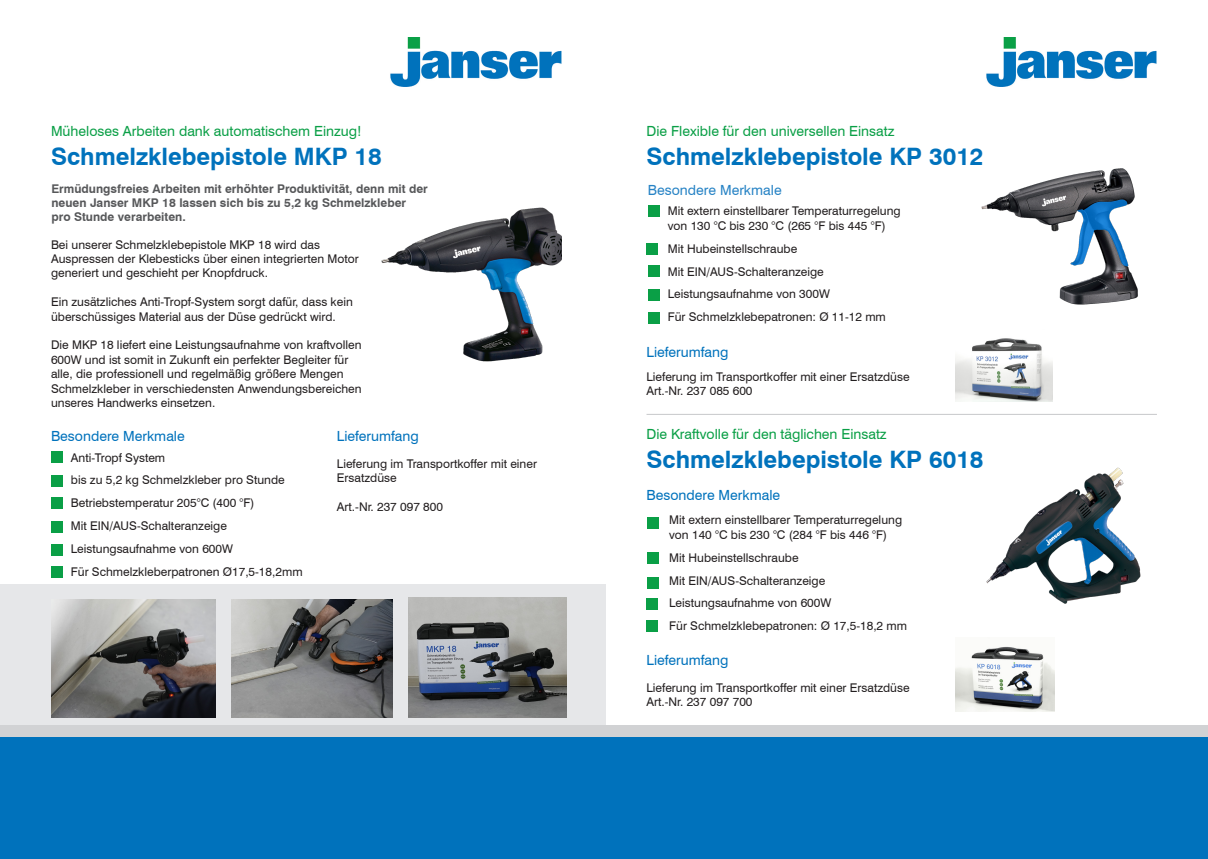
<style>
.page{position:relative;width:1208px;height:859px;background:#fff}
.page>*{position:absolute;margin:0;border:0;box-sizing:border-box;transform-origin:0 0}
.Folder-Produkt_blau{font:700 24px "Swiss 721 BT";color:#0072bc}
.Flyer-Produkt_grün{font:14px "Swiss 721 BT";color:#0a9f46}
.Folder-Über{font:14px "Swiss 721 BT";color:#0072bc}
.Folder-Subtext{font:14px "Swiss 721 BT";color:#2783c5}
.Folder-Text{font:12px/14.4px "Swiss 721 BT";color:#231f20}
.Folder-Subtext-2{font:700 12px/14.4px "Swiss 721 BT";color:#57585a}
</style>
<div class="page">
<div style="left:0;top:584px;width:605px;height:151px;background:#e6e7e9"></div>
<div style="left:51px;top:452px;width:11px;height:11px;background:#0a9f46"></div>
<div style="left:51px;top:475px;width:11px;height:11px;background:#0a9f46"></div>
<div style="left:0;top:726px;width:604px;height:14px;background:#d1d2d4"></div>
<div style="left:0;top:737px;width:604px;height:122px;background:#0072bc"></div>
<div style="left:604px;top:726px;width:604px;height:14px;background:#d1d2d4"></div>
<div style="left:604px;top:737px;width:604px;height:122px;background:#0072bc"></div>
<img style="left:986px;top:38px;width:171px;height:48px">
<img style="left:390px;top:38px;width:172px;height:48px">
<img style="left:232px;top:599px;width:160px;height:118px">
<div style="left:51px;top:497px;width:11px;height:12px;background:#0a9f46"></div>
<img style="left:408px;top:598px;width:158px;height:119px">
<div style="left:51px;top:521px;width:11px;height:11px;background:#0a9f46"></div>
<img style="left:51px;top:599px;width:165px;height:118px">
<div style="left:51px;top:544px;width:11px;height:11px;background:#0a9f46"></div>
<div style="left:51px;top:566px;width:11px;height:12px;background:#0a9f46"></div>
<img style="left:955px;top:338px;width:97px;height:64px">
<div style="left:648px;top:206px;width:11px;height:11px;background:#0a9f46"></div>
<div style="left:646px;top:244px;width:12px;height:11px;background:#0a9f46"></div>
<div style="left:648px;top:266px;width:11px;height:11px;background:#0a9f46"></div>
<div style="left:648px;top:289px;width:11px;height:11px;background:#0a9f46"></div>
<div style="left:648px;top:312px;width:11px;height:11px;background:#0a9f46"></div>
<img style="left:955px;top:646px;width:99px;height:66px">
<div style="left:647px;top:517px;width:11px;height:12px;background:#0a9f46"></div>
<div style="left:647px;top:552px;width:11px;height:11px;background:#0a9f46"></div>
<div style="left:647px;top:577px;width:11px;height:12px;background:#0a9f46"></div>
<div style="left:646px;top:598px;width:12px;height:11px;background:#0a9f46"></div>
<div style="left:647px;top:621px;width:11px;height:11px;background:#0a9f46"></div>
<img style="left:981px;top:168px;width:157px;height:137px">
<img style="left:986px;top:467px;width:155px;height:137px">
<hr style="left:646px;top:414px;width:511px;height:1px;background:#c7c8ca">
<img style="left:381px;top:207px;width:180px;height:155px">
<p class="Flyer-Produkt_grün" style="left:51px;top:123px;width:312px">Müheloses Arbeiten dank automatischem Einzug!</p>
<p class="Folder-Produkt_blau" style="left:51px;top:142px;width:332px">Schmelzklebepistole MKP 18</p>
<p class="Folder-Subtext-2" style="left:51px;top:181px;width:378px">Ermüdungsfreies Arbeiten mit erhöhter Produktivität, denn mit der neuen Janser MKP 18 lassen sich bis zu 5,2 kg Schmelzkleber</p>
<p class="Folder-Subtext-2" style="left:51px;top:210px;width:136px">pro Stunde verarbeiten.</p>
<p class="Folder-Text" style="left:51px;top:237px;width:309px">Bei unserer Schmelzklebepistole MKP 18 wird das<br>Auspressen der Klebesticks über einen integrierten Motor generiert und geschieht per Knopfdruck.</p>
<p class="Folder-Text" style="left:51px;top:295px;width:303px">Ein zusätzliches Anti-Tropf-System sorgt dafür, dass kein überschüssiges Material aus der Düse gedrückt wird.</p>
<p class="Folder-Text" style="left:51px;top:338px;width:312px">Die MKP 18 liefert eine Leistungsaufnahme von kraftvollen 600W und ist somit in Zukunft ein perfekter Begleiter für alle, die professionell und regelmäßig größere Mengen Schmelzkleber in verschiedensten Anwendungsbereichen unseres Handwerks einsetzen.</p>
<p class="Folder-Über" style="left:51px;top:427px;width:135px">Besondere Merkmale</p>
<p class="Folder-Text" style="left:71px;top:450px;width:96px">Anti-Tropf System</p>
<p class="Folder-Text" style="left:71px;top:473px;width:215px">bis zu 5,2 kg Schmelzkleber pro Stunde</p>
<p class="Folder-Text" style="left:71px;top:496px;width:185px">Betriebstemperatur 205°C (400 °F)</p>
<p class="Folder-Text" style="left:71px;top:519px;width:158px">Mit EIN/AUS-Schalteranzeige</p>
<p class="Folder-Text" style="left:71px;top:542px;width:164px">Leistungsaufnahme von 600W</p>
<p class="Folder-Text" style="left:71px;top:564px;width:233px">Für Schmelzkleberpatronen Ø17,5-18,2mm</p>
<p class="Folder-Über" style="left:337px;top:428px;width:83px">Lieferumfang</p>
<p class="Folder-Text" style="left:337px;top:456px;width:201px">Lieferung im Transportkoffer mit einer<br>Ersatzdüse</p>
<p class="Folder-Text" style="left:337px;top:499px;width:108px">Art.-Nr. 237 097 800</p>
<p class="Flyer-Produkt_grün" style="left:646px;top:123px;width:249px">Die Flexible für den universellen Einsatz</p>
<p class="Folder-Produkt_blau" style="left:646px;top:142px;width:338px">Schmelzklebepistole KP 3012</p>
<p class="Folder-Text" style="left:668px;top:204px;width:234px">Mit extern einstellbarer Temperaturregelung von 130 °C bis 230 °C (265 °F bis 445 °F)</p>
<p class="Folder-Text" style="left:668px;top:241px;width:131px">Mit Hubeinstellschraube</p>
<p class="Folder-Text" style="left:668px;top:264px;width:158px">Mit EIN/AUS-Schalteranzeige</p>
<p class="Folder-Text" style="left:668px;top:287px;width:164px">Leistungsaufnahme von 300W</p>
<p class="Folder-Text" style="left:668px;top:310px;width:220px">Für Schmelzklebepatronen: Ø 11-12 mm</p>
<p class="Folder-Subtext" style="left:648px;top:181px;width:135px">Besondere Merkmale</p>
<p class="Folder-Über" style="left:646px;top:343px;width:83px">Lieferumfang</p>
<p class="Folder-Text" style="left:646px;top:369px;width:265px">Lieferung im Transportkoffer mit einer Ersatzdüse</p>
<p class="Folder-Text" style="left:646px;top:383px;width:108px">Art.-Nr. 237 085 600</p>
<p class="Flyer-Produkt_grün" style="left:646px;top:425px;width:242px">Die Kraftvolle für den täglichen Einsatz</p>
<p class="Folder-Produkt_blau" style="left:646px;top:444px;width:338px">Schmelzklebepistole KP 6018</p>
<p class="Folder-Über" style="left:646px;top:486px;width:135px">Besondere Merkmale</p>
<p class="Folder-Text" style="left:669px;top:513px;width:234px">Mit extern einstellbarer Temperaturregelung von 140 °C bis 230 °C (284 °F bis 446 °F)</p>
<p class="Folder-Text" style="left:669px;top:550px;width:131px">Mit Hubeinstellschraube</p>
<p class="Folder-Text" style="left:669px;top:573px;width:158px">Mit EIN/AUS-Schalteranzeige</p>
<p class="Folder-Text" style="left:669px;top:596px;width:164px">Leistungsaufnahme von 600W</p>
<p class="Folder-Text" style="left:669px;top:619px;width:239px">Für Schmelzklebepatronen: Ø 17,5-18,2 mm</p>
<p class="Folder-Über" style="left:646px;top:652px;width:83px">Lieferumfang</p>
<p class="Folder-Text" style="left:646px;top:680px;width:265px">Lieferung im Transportkoffer mit einer Ersatzdüse</p>
<p class="Folder-Text" style="left:646px;top:694px;width:108px">Art.-Nr. 237 097 700</p>
</div>
